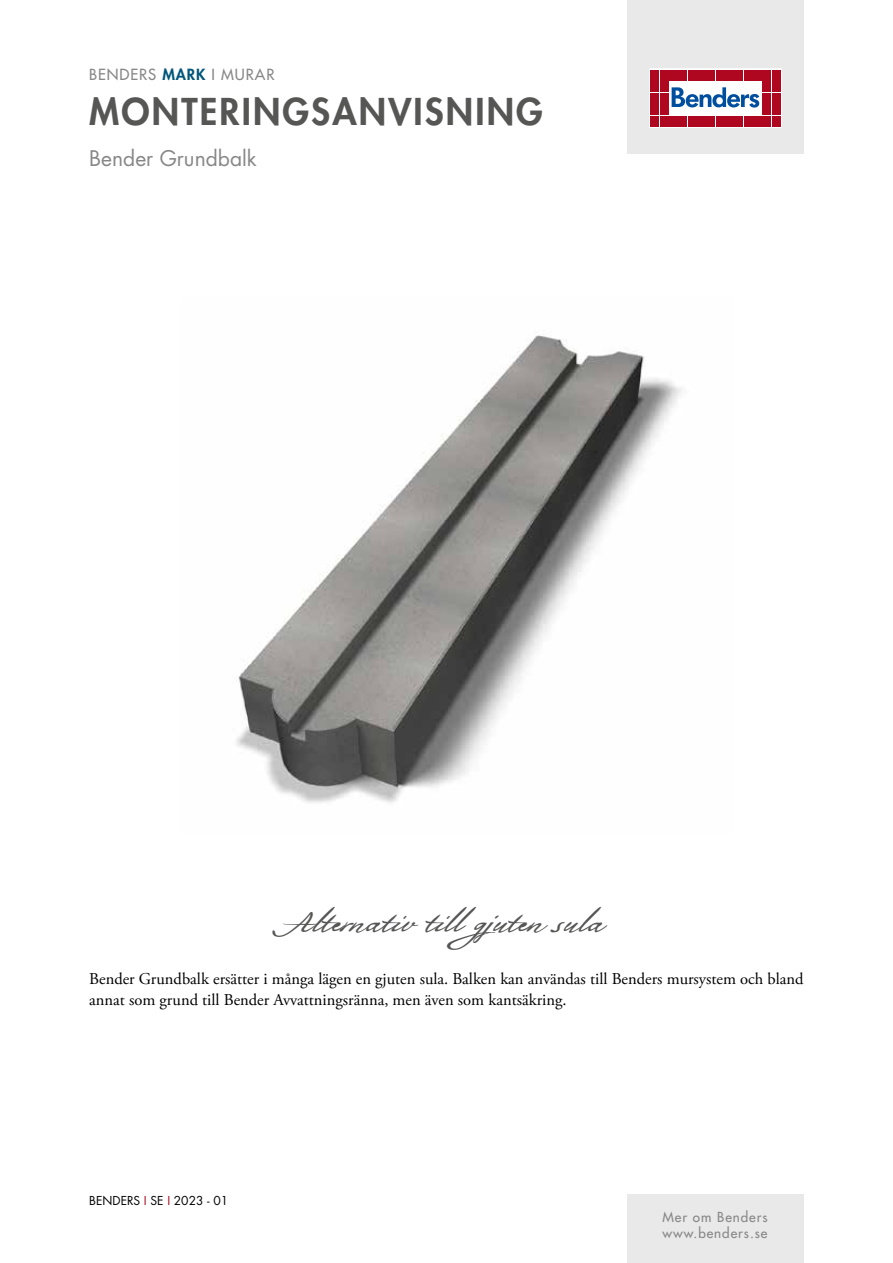
<style>
.page{position:relative;width:893px;height:1263px;background:#fff}
.page>*{position:absolute;margin:0;border:0;box-sizing:border-box;transform-origin:0 0}
.t1{font:800 36px "Futura Std";letter-spacing:.06em;color:#565655}
.t2{font:33px "Bolivar";letter-spacing:.005em;color:#565655}
.t3{font:21px "Futura Std";color:#868786}
.t4{font:16.5px/21px "Adobe Garamond Pro";color:#000}
.t5{font:500 15px "Futura Std";letter-spacing:.06em;color:#868786}
.t6{font:500 13.5px/16.2px "Futura Std";letter-spacing:.07em;color:#868786}
.t7{font:12px "Futura Std";color:#000}
.s1{font-weight:800;color:#00567b}
.s2{color:#ae071f}
</style>
<div class="page">
<div style="left:627px;top:0;width:177px;height:153px;background:#e9e9e9"></div>
<svg style="left:649px;top:69px;width:132px;height:59px;background:#eac2c8"></svg>
<div style="left:651px;top:70px;width:8px;height:10px;background:#ae071f"></div>
<div style="left:660px;top:70px;width:8px;height:10px;background:#ae071f"></div>
<div style="left:651px;top:81px;width:8px;height:11px;background:#ae071f"></div>
<div style="left:660px;top:81px;width:8px;height:11px;background:#ae071f"></div>
<div style="left:651px;top:93px;width:8px;height:10px;background:#ae071f"></div>
<div style="left:660px;top:93px;width:8px;height:10px;background:#ae071f"></div>
<div style="left:651px;top:104px;width:8px;height:11px;background:#ae071f"></div>
<div style="left:660px;top:104px;width:8px;height:11px;background:#ae071f"></div>
<div style="left:651px;top:116px;width:8px;height:10px;background:#ae071f"></div>
<div style="left:660px;top:116px;width:8px;height:10px;background:#ae071f"></div>
<div style="left:669px;top:70px;width:8px;height:10px;background:#ae071f"></div>
<div style="left:679px;top:70px;width:8px;height:10px;background:#ae071f"></div>
<div style="left:688px;top:70px;width:8px;height:10px;background:#ae071f"></div>
<div style="left:697px;top:70px;width:9px;height:10px;background:#ae071f"></div>
<div style="left:707px;top:70px;width:8px;height:10px;background:#ae071f"></div>
<div style="left:716px;top:70px;width:8px;height:10px;background:#ae071f"></div>
<div style="left:725px;top:70px;width:9px;height:10px;background:#ae071f"></div>
<div style="left:735px;top:70px;width:8px;height:10px;background:#ae071f"></div>
<div style="left:744px;top:70px;width:8px;height:10px;background:#ae071f"></div>
<div style="left:753px;top:70px;width:9px;height:10px;background:#ae071f"></div>
<div style="left:669px;top:116px;width:8px;height:10px;background:#ae071f"></div>
<div style="left:679px;top:116px;width:8px;height:10px;background:#ae071f"></div>
<div style="left:688px;top:116px;width:8px;height:10px;background:#ae071f"></div>
<div style="left:697px;top:116px;width:9px;height:10px;background:#ae071f"></div>
<div style="left:707px;top:116px;width:8px;height:10px;background:#ae071f"></div>
<div style="left:716px;top:116px;width:8px;height:10px;background:#ae071f"></div>
<div style="left:725px;top:116px;width:9px;height:10px;background:#ae071f"></div>
<div style="left:735px;top:116px;width:8px;height:10px;background:#ae071f"></div>
<div style="left:744px;top:116px;width:8px;height:10px;background:#ae071f"></div>
<div style="left:753px;top:116px;width:9px;height:10px;background:#ae071f"></div>
<div style="left:763px;top:70px;width:8px;height:10px;background:#ae071f"></div>
<div style="left:772px;top:70px;width:8px;height:10px;background:#ae071f"></div>
<div style="left:763px;top:81px;width:8px;height:11px;background:#ae071f"></div>
<div style="left:772px;top:81px;width:8px;height:11px;background:#ae071f"></div>
<div style="left:763px;top:93px;width:8px;height:10px;background:#ae071f"></div>
<div style="left:772px;top:93px;width:8px;height:10px;background:#ae071f"></div>
<div style="left:763px;top:104px;width:8px;height:11px;background:#ae071f"></div>
<div style="left:772px;top:104px;width:8px;height:11px;background:#ae071f"></div>
<div style="left:763px;top:116px;width:8px;height:10px;background:#ae071f"></div>
<div style="left:772px;top:116px;width:8px;height:10px;background:#ae071f"></div>
<svg style="left:672px;top:87px;width:87px;height:21px;background:#8fb1d4"></svg>
<div style="left:627px;top:1195px;width:177px;height:68px;background:#e9e9e9"></div>
<img style="left:236px;top:332px;width:445px;height:471px">
<p class="t5" style="left:89px;top:65px;width:187px">BENDERS <span class="s1">MARK</span> I MURAR</p>
<h1 class="t1" style="left:89px;top:89px;width:455px">MONTERINGSANVISNING</h1>
<p class="t3" style="left:89px;top:145px;width:169px">Bender Grundbalk</p>
<h2 class="t2" style="left:288px;top:901px;width:320px">Alternativ tillgjuten sula</h2>
<p class="t4" style="left:89px;top:968px;width:716px">Bender Grundbalk ersätter i många lägen en gjuten sula. Balken kan användas till Benders mursystem och bland annat som grund till Bender Avvattningsränna, men även som kantsäkring.</p>
<p class="t7" style="left:89px;top:1193px;width:140px">BENDERS <span class="s2">I</span> SE <span class="s2">I</span> 2023 - 01</p>
<p class="t6" style="left:662px;top:1209px;width:107px">Mer om Benders www.benders.se</p>
</div>
